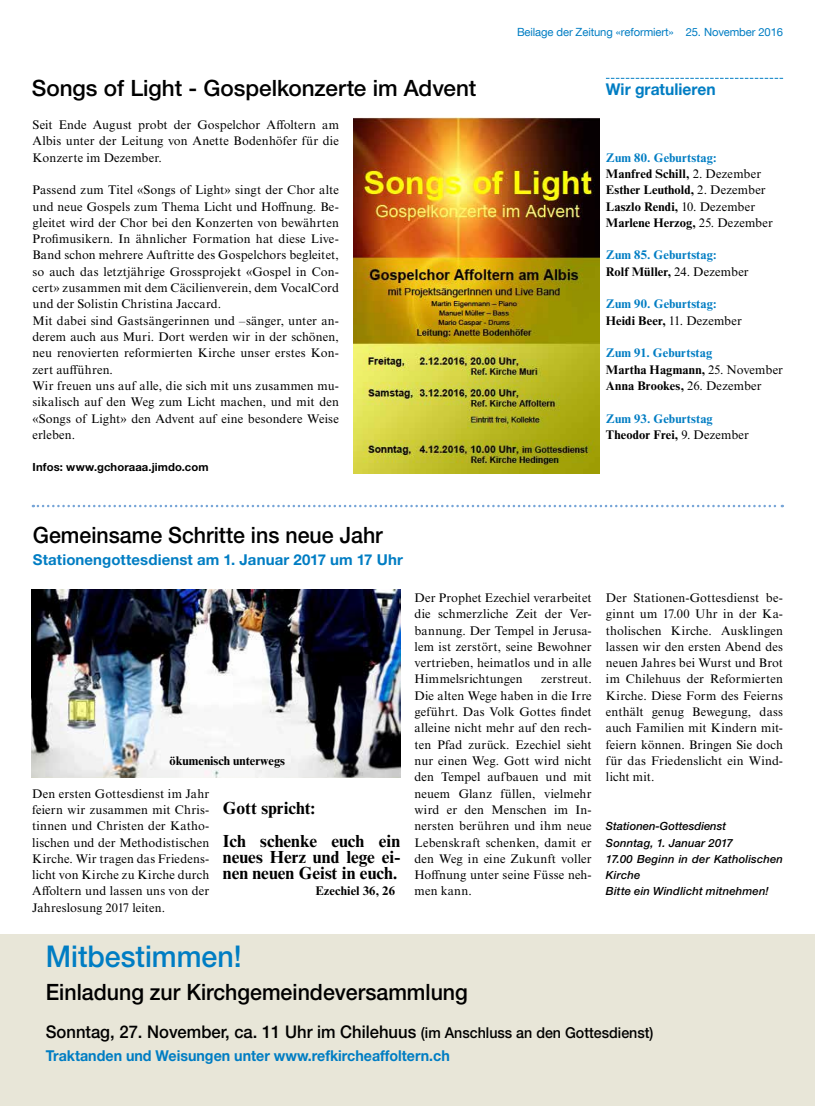
<style>
.page{position:relative;width:815px;height:1106px;background:#fff}
.page>*{position:absolute;margin:0;border:0;box-sizing:border-box;transform-origin:0 0}
.t1{font:500 30px "Helvetica Neue LT Pro";color:#007dc3;scale:.95 1}
.t2{font:500 22.5px "Helvetica Neue LT Pro";color:#000;scale:.95 1}
.t3{font:500 22.5px "Helvetica Neue LT Pro";color:#000}
.t4{font:500 17.5px "Helvetica Neue LT Pro";color:#000;scale:.95 1}
.t5{font:700 17.5px/32.6px "Times NRMT Pro";color:#000}
.t6{font:700 16.25px "Helvetica Neue LT Pro";color:#007dc3;scale:.96 1}
.t7{font:700 15px "Helvetica Neue LT Pro";color:#007dc3;scale:.95 1}
.t8{font:700 15px "Helvetica Neue LT Pro";color:#007dc3}
.t9{font:12.5px/16.2px "Times NRMT Pro";letter-spacing:.01em;color:#000;text-align:justify}
.t10{font:700 12.5px/16.2px "Times NRMT Pro";letter-spacing:.01em;color:#000}
.t11{font:700 12.5px/16.2px "Times NRMT Pro";letter-spacing:.01em;color:#007dc3}
.t12{font:italic 500 11.25px/16.2px "Helvetica Neue LT Pro";letter-spacing:.015em;color:#000}
.t13{font:11.25px "Helvetica Neue LT Com";letter-spacing:-.01em;color:#007dc3}
.t14{font:700 11.25px "Helvetica Neue LT Pro";letter-spacing:.01em;color:#000}
.s1{color:#007dc3}
.s2{font-weight:400}
.s3{color:#000}
.s4{font-weight:400;color:#000}
.s5{font-size:15px}
</style>
<div class="page">
<svg style="left:33px;top:505px;width:750px;height:2px"></svg>
<img style="left:32px;top:590px;width:368px;height:187px">
<svg style="left:606px;top:78px;width:177px;height:1px"></svg>
<img style="left:353px;top:117px;width:247px;height:357px">
<div style="left:0;top:934px;width:815px;height:172px;background:#e8e6d8"></div>
<p class="t13" style="left:517px;top:25px;width:268px">Beilage der Zeitung «reformiert» 25. November 2016</p>
<h2 class="t3" style="left:32px;top:75px;width:446px">Songs of Light - Gospelkonzerte im Advent</h2>
<h3 class="t6" style="left:606px;top:79px;width:116px">Wir gratulieren</h3>
<p class="t9" style="left:33px;top:117px;width:308px">Seit Ende August probt der Gospelchor Affoltern am Albis unter der Leitung von Anette Bodenhöfer für die Konzerte im Dezember.</p>
<p class="t9" style="left:33px;top:183px;width:308px;text-align:left">Passend zum Titel «Songs of Light» singt der Chor alte und neue Gospels zum Thema Licht und Hoffnung. Be&shy;gleitet wird der Chor bei den Konzerten von bewährten Profimusikern. In ähnlicher Formation hat diese Live-Band schon mehrere Auftritte des Gospelchors begleitet, so auch das letztjährige Grossprojekt «Gospel in Con&shy;cert» zusammen mit dem Cäcilienverein, dem VocalCord und der Solistin Christina Jaccard.<br>Mit dabei sind Gastsängerinnen und –sänger, unter an&shy;derem auch aus Muri. Dort werden wir in der schönen, neu renovierten reformierten Kirche unser erstes Kon&shy;zert aufführen.<br>Wir freuen uns auf alle, die sich mit uns zusammen mu&shy;sikalisch auf den Weg zum Licht machen, und mit den «Songs of Light» den Advent auf eine besondere Weise erleben.</p>
<p class="t14" style="left:33px;top:460px;width:177px">Infos: www.gchoraaa.jimdo.com</p>
<p class="t10" style="left:606px;top:149px;width:169px"><span class="s1">Zum 80. Geburtstag:<br></span>Manfred Schill, <span class="s2">2. Dezember<br></span>Esther Leuthold, <span class="s2">2. Dezember<br></span>Laszlo Rendi, <span class="s2">10. Dezember<br></span>Marlene Herzog, <span class="s2">25. Dezember</span></p>
<p class="t11" style="left:606px;top:247px;width:144px">Zum 85. Geburtstag:<br><span class="s3">Rolf Müller,</span> <span class="s4">24. Dezember</span></p>
<p class="t11" style="left:606px;top:296px;width:137px">Zum 90. Geburtstag:<br><span class="s3">Heidi Beer,</span> <span class="s4">11. Dezember</span></p>
<p class="t10" style="left:606px;top:345px;width:179px"><span class="s1">Zum 91. Geburtstag<br></span>Martha Hagmann, <span class="s2">25. November<br></span>Anna Brookes, <span class="s2">26. Dezember</span></p>
<p class="t11" style="left:606px;top:410px;width:145px">Zum 93. Geburtstag<br><span class="s3">Theodor Frei,</span> <span class="s4">9. Dezember</span></p>
<h2 class="t2" style="left:33px;top:521px;width:370px">Gemeinsame Schritte ins neue Jahr</h2>
<p class="t8" style="left:33px;top:550px;width:372px">Stationengottesdienst am 1. Januar 2017 um 17 Uhr</p>
<p class="t10" style="left:169px;top:753px;width:117px">ökumenisch unterwegs</p>
<p class="t9" style="left:32px;top:786px;width:179px">Den ersten Gottesdienst im Jahr feiern wir zusammen mit Chris&shy;tinnen und Christen der Katho&shy;lischen und der Methodistischen Kirche. Wir tragen das Friedens&shy;licht von Kirche zu Kirche durch Affoltern und lassen uns von der Jahreslosung 2017 leiten.</p>
<h3 class="t5" style="left:223px;top:792px;width:179px">Gott spricht:<br>Ich schenke euch ein</h3>
<h3 class="t5" style="left:223px;top:849px;width:179px;line-height:16.2px">neues Herz und lege ei&shy;nen neuen Geist in euch.</h3>
<p class="t10" style="left:315px;top:883px;width:81px">Ezechiel 36, 26</p>
<p class="t9" style="left:415px;top:590px;width:179px">Der Prophet Ezechiel verarbeitet die schmerzliche Zeit der Ver&shy;bannung. Der Tempel in Jerusa&shy;lem ist zerstört, seine Bewohner vertrieben, heimatlos und in alle Himmelsrichtungen</p>
<p class="t9" style="left:415px;top:671px;width:179px;text-indent:127px">zerstreut.<br>Die alten Wege haben in die Irre geführt. Das Volk Gottes findet alleine nicht mehr auf den rech&shy;ten Pfad zurück. Ezechiel sieht nur einen Weg. Gott wird nicht den Tempel aufbauen und mit neuem Glanz füllen, vielmehr wird er den Menschen im In&shy;nersten berühren und ihm neue Lebenskraft schenken, damit er den Weg in eine Zukunft voller Hoffnung unter seine Füsse neh&shy;men kann.</p>
<p class="t9" style="left:606px;top:590px;width:179px">Der Stationen-Gottesdienst be&shy;ginnt um 17.00 Uhr in der Ka&shy;tholischen Kirche. Ausklingen lassen wir den ersten Abend des neuen Jahres bei Wurst und Brot im Chilehuus der Reformierten Kirche. Diese Form des Feierns enthält genug Bewegung, dass auch Familien mit Kindern mit&shy;feiern können. Bringen Sie doch für das Friedenslicht ein Wind&shy;licht mit.</p>
<p class="t12" style="left:606px;top:818px;width:179px">Stationen-Gottesdienst<br>Sonntag, 1. Januar 2017<br>17.00 Beginn in der Katholischen<br>Kirche<br>Bitte ein Windlicht mitnehmen!</p>
<h1 class="t1" style="left:46px;top:938px;width:208px">Mitbestimmen!</h1>
<h2 class="t2" style="left:46px;top:978px;width:446px">Einladung zur Kirchgemeindeversammlung</h2>
<h3 class="t4" style="left:46px;top:1021px;width:641px">Sonntag, 27. November, ca. 11 Uhr im Chilehuus <span class="s5">(im Anschluss an den Gottesdienst)</span></h3>
<p class="t7" style="left:46px;top:1046px;width:427px">Traktanden und Weisungen unter www.refkircheaffoltern.ch</p>
</div>
